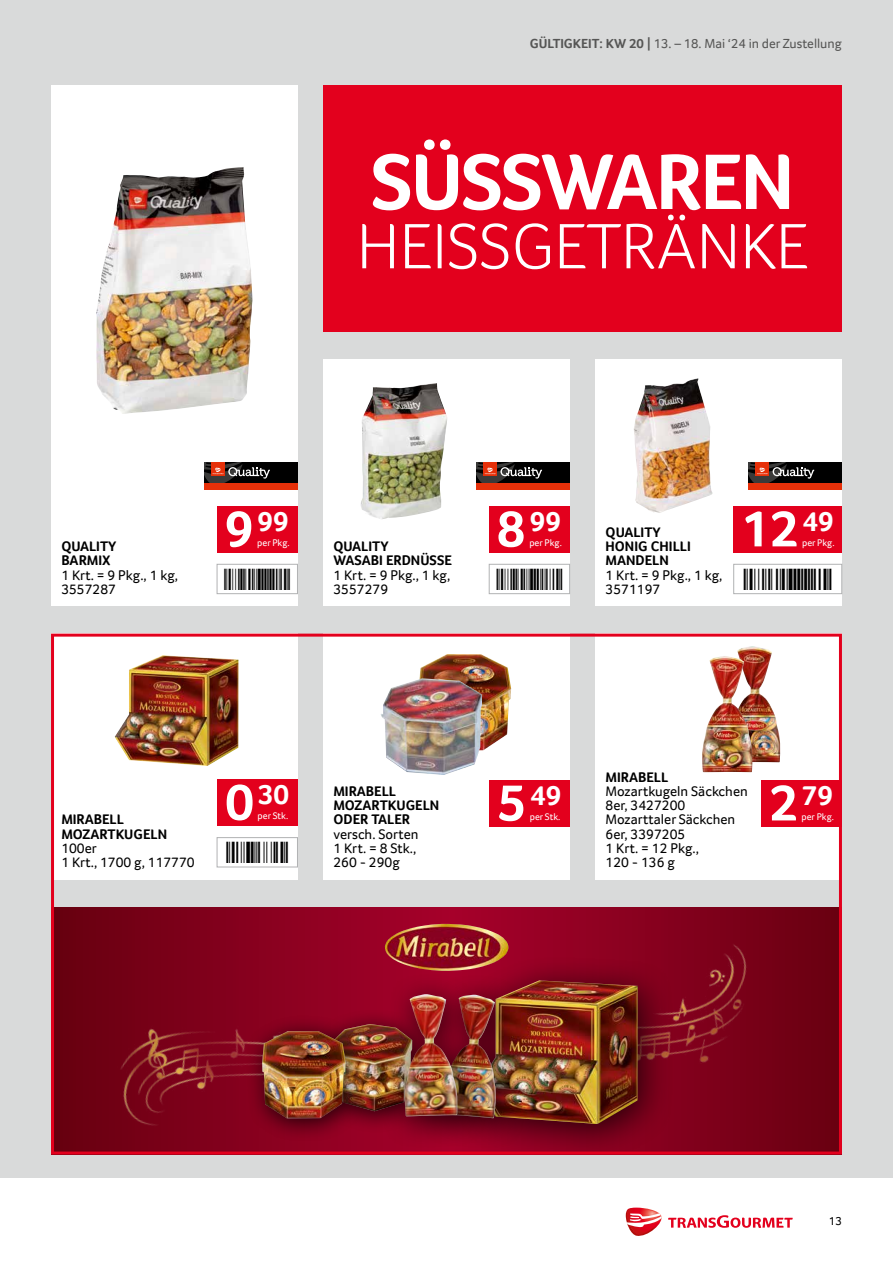
<style>
.page{position:relative;width:893px;height:1263px;background:#fff}
.page>*{position:absolute;margin:0;border:0;box-sizing:border-box;transform-origin:0 0}
.t1{font:700 81px "Transgourmet";letter-spacing:-.025em;color:#fff}
.t2{font:300 66px "Transgourmet";color:#fff}
.t3{font:700 52.5px "Transgourmet";color:#fff}
.t4{font:700 28.5px "Transgourmet";color:#fff}
.t5{font:14.25px/14.2px "Transgourmet";color:#000}
.t6{font:700 14.25px/14.2px "Transgourmet";color:#000}
.t7{font:13.5px "Transgourmet";color:#565655}
.t8{font:12px "Transgourmet";color:#000}
.t9{font:9.75px "Transgourmet";color:#fff}
.s1{font-weight:700}
.s2{font-size:52.5px}
</style>
<div class="page">
<svg style="left:625px;top:1207px;width:168px;height:29px"></svg>
<div style="left:0;top:0;width:893px;height:1178px;background:#d9dada"></div>
<div style="left:323px;top:359px;width:247px;height:247px;background:#fff"></div>
<div style="left:595px;top:359px;width:247px;height:247px;background:#fff"></div>
<div style="left:51px;top:634px;width:247px;height:246px;background:#fff"></div>
<div style="left:323px;top:634px;width:247px;height:246px;background:#fff"></div>
<div style="left:595px;top:634px;width:247px;height:246px;background:#fff"></div>
<svg style="left:55px;top:908px;width:783px;height:242px;background:#780017"></svg>
<img style="left:384px;top:924px;width:110px;height:47px">
<img style="left:65px;top:908px;width:292px;height:242px">
<img style="left:494px;top:908px;width:299px;height:242px">
<div style="left:451px;top:955px;width:224px;height:199px;background:#000;opacity:.75"></div>
<img style="left:526px;top:980px;width:112px;height:144px">
<div style="left:419px;top:973px;width:107px;height:177px;background:#000;opacity:.75"></div>
<img style="left:488px;top:995px;width:8px;height:123px">
<div style="left:315px;top:1009px;width:119px;height:125px;background:#000;opacity:.75"></div>
<img style="left:367px;top:1024px;width:13px;height:87px">
<div style="left:245px;top:1015px;width:122px;height:127px;background:#000;opacity:.75"></div>
<img style="left:262px;top:1031px;width:84px;height:87px">
<div style="left:380px;top:973px;width:108px;height:176px;background:#000;opacity:.75"></div>
<img style="left:405px;top:994px;width:52px;height:122px">
<div style="left:51px;top:634px;width:791px;height:520px;border:3px solid #e3001d"></div>
<div style="left:51px;top:85px;width:247px;height:521px;background:#fff"></div>
<div style="left:323px;top:86px;width:519px;height:246px;background:#e3001d"></div>
<img style="left:96px;top:167px;width:156px;height:247px">
<div style="left:217px;top:506px;width:81px;height:47px;background:#e3001d"></div>
<div style="left:217px;top:564px;width:81px;height:30px;border:1px solid #b1b2b3"></div>
<img style="left:361px;top:383px;width:86px;height:136px">
<div style="left:489px;top:506px;width:81px;height:47px;background:#e3001d"></div>
<div style="left:489px;top:564px;width:81px;height:30px;border:1px solid #b1b2b3"></div>
<img style="left:634px;top:378px;width:78px;height:135px">
<div style="left:733px;top:506px;width:109px;height:47px;background:#e3001d"></div>
<div style="left:733px;top:564px;width:109px;height:30px;border:1px solid #b1b2b3"></div>
<img style="left:115px;top:655px;width:123px;height:111px">
<div style="left:217px;top:779px;width:81px;height:47px;background:#e3001d"></div>
<div style="left:217px;top:837px;width:81px;height:30px;border:1px solid #b1b2b3"></div>
<img style="left:419px;top:654px;width:92px;height:97px">
<img style="left:381px;top:678px;width:101px;height:97px">
<div style="left:489px;top:780px;width:81px;height:47px;background:#e3001d"></div>
<img style="left:737px;top:646px;width:43px;height:116px">
<img style="left:702px;top:656px;width:50px;height:116px">
<div style="left:761px;top:780px;width:81px;height:47px;background:#e3001d"></div>
<div style="left:204px;top:462px;width:94px;height:21px;background:#000"></div>
<div style="left:204px;top:483px;width:94px;height:7px;background:#e63009"></div>
<svg style="left:204px;top:462px;width:66px;height:21px"></svg>
<div style="left:476px;top:462px;width:94px;height:21px;background:#000"></div>
<div style="left:476px;top:483px;width:94px;height:7px;background:#e63009"></div>
<svg style="left:476px;top:462px;width:66px;height:21px"></svg>
<div style="left:748px;top:462px;width:94px;height:21px;background:#000"></div>
<div style="left:748px;top:483px;width:94px;height:7px;background:#e63009"></div>
<svg style="left:748px;top:462px;width:66px;height:21px"></svg>
<p class="t7" style="left:530px;top:36px;width:314px"><span class="s1">GÜLTIGKEIT: KW 20 |</span> 13. – 18. Mai ‘24 in der Zustellung</p>
<h1 class="t1" style="left:371px;top:134px;width:425px">SÜSSWAREN</h1>
<h2 class="t2" style="left:357px;top:208px;width:453px">HEISSGETRÄNKE</h2>
<p class="t6" style="left:61px;top:539px;width:57px">QUALITY<br>BARMIX</p>
<p class="t5" style="left:61px;top:567px;width:118px">1 Krt. = 9 Pkg., 1 kg,<br>3557287</p>
<h3 class="t4" style="left:225px;top:504px;width:66px"><span class="s2">9</span>99</h3>
<p class="t9" style="left:257px;top:537px;width:34px">per Pkg.</p>
<p class="t6" style="left:333px;top:539px;width:120px">QUALITY<br>WASABI ERDNÜSSE</p>
<p class="t5" style="left:333px;top:567px;width:118px">1 Krt. = 9 Pkg., 1 kg,<br>3557279</p>
<h3 class="t4" style="left:497px;top:504px;width:66px"><span class="s2">8</span>99</h3>
<p class="t9" style="left:529px;top:537px;width:34px">per Pkg.</p>
<p class="t6" style="left:606px;top:525px;width:87px">QUALITY<br>HONIG CHILLI<br>MANDELN</p>
<p class="t5" style="left:606px;top:567px;width:118px">1 Krt. = 9 Pkg., 1 kg,<br>3571197</p>
<h3 class="t3" style="left:741px;top:498px;width:94px">12<sup>49</sup></h3>
<p class="t9" style="left:802px;top:537px;width:34px">per Pkg.</p>
<p class="t6" style="left:61px;top:812px;width:107px">MIRABELL<br>MOZARTKUGELN</p>
<p class="t5" style="left:61px;top:841px;width:135px">100er<br>1 Krt., 1700 g, 117770</p>
<h3 class="t4" style="left:225px;top:778px;width:66px"><span class="s2">0</span>30</h3>
<p class="t9" style="left:258px;top:810px;width:32px">per Stk.</p>
<p class="t6" style="left:333px;top:784px;width:107px">MIRABELL<br>MOZARTKUGELN<br>ODER TALER</p>
<p class="t5" style="left:333px;top:827px;width:87px">versch. Sorten<br>1 Krt. = 8 Stk.,<br>260 - 290g</p>
<h3 class="t4" style="left:497px;top:778px;width:66px"><span class="s2">5</span>49</h3>
<p class="t9" style="left:530px;top:811px;width:32px">per Stk.</p>
<p class="t6" style="left:606px;top:769px;width:64px">MIRABELL</p>
<p class="t5" style="left:606px;top:784px;width:144px">Mozartkugeln Säckchen<br>8er, 3427200<br>Mozarttaler Säckchen<br>6er, 3397205<br>1 Krt. = 12 Pkg.,<br>120 - 136 g</p>
<h3 class="t4" style="left:769px;top:778px;width:66px"><span class="s2">2</span>79</h3>
<p class="t9" style="left:801px;top:811px;width:34px">per Pkg.</p>
<p class="t8" style="left:829px;top:1214px;width:15px">13</p>
</div>
